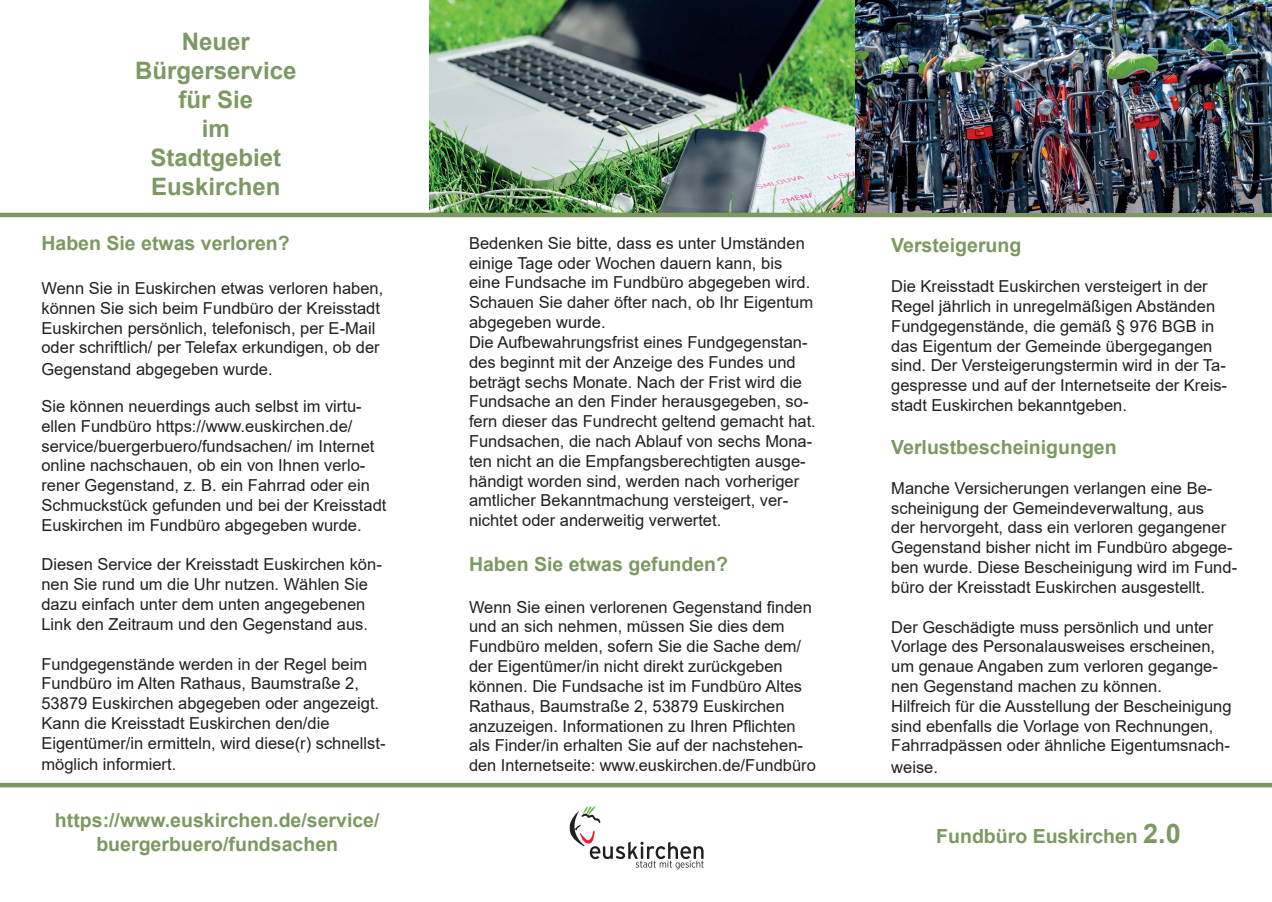
<style>
.page{position:relative;width:1272px;height:902px;background:#fff}
.page>*{position:absolute;margin:0;border:0;box-sizing:border-box;transform-origin:0 0}
.t1{font:700 24px/28.8px "Arial";color:#7b9961;text-align:center}
.t2{font:700 19.5px/23.4px "Arial";color:#7b9961;text-align:center}
.t3{font:16.5px/19.8px "Arial";color:#231f20}
.s1{font-size:27px}
</style>
<div class="page">
<div style="left:0;top:782px;width:1271px;height:5px;background:#7b9961"></div>
<img style="left:429px;top:0;width:842px;height:213px">
<svg style="left:569px;top:805px;width:134px;height:64px"></svg>
<hr style="left:0;top:213px;width:1271px;height:4px;background:#7b9961">
<h1 class="t1" style="left:135px;top:28px;width:163px">Neuer<br>Bürgerservice für Sie<br>im<br>Stadtgebiet<br>Euskirchen</h1>
<p class="t2" style="left:41px;top:232px;width:250px">Haben Sie etwas verloren?</p>
<p class="t3" style="left:41px;top:278px;width:343px">Wenn Sie in Euskirchen etwas verloren haben, können Sie sich beim Fundbüro der Kreisstadt Euskirchen persönlich, telefonisch, per E-Mail oder schriftlich/ per Telefax erkundigen, ob der</p>
<p class="t3" style="left:41px;top:359px;width:233px">Gegenstand abgegeben wurde.</p>
<p class="t3" style="left:41px;top:396px;width:346px">Sie können neuerdings auch selbst im virtu&shy;ellen Fundbüro https://www.euskirchen.de/ service/buergerbuero/fundsachen/ im Internet online nachschauen, ob ein von Ihnen verlo&shy;rener Gegenstand, z. B. ein Fahrrad oder ein Schmuckstück gefunden und bei der Kreisstadt Euskirchen im Fundbüro abgegeben wurde.</p>
<p class="t3" style="left:41px;top:554px;width:342px">Diesen Service der Kreisstadt Euskirchen kön&shy;nen Sie rund um die Uhr nutzen. Wählen Sie dazu einfach unter dem unten angegebenen Link den Zeitraum und den Gegenstand aus.</p>
<p class="t3" style="left:41px;top:653px;width:345px">Fundgegenstände werden in der Regel beim Fundbüro im Alten Rathaus, Baumstraße 2, 53879 Euskirchen abgegeben oder angezeigt.<br>Kann die Kreisstadt Euskirchen den/die Eigentümer/in ermitteln, wird diese(r) schnellst-</p>
<p class="t3" style="left:41px;top:754px;width:136px">möglich informiert.</p>
<p class="t2" style="left:55px;top:808px;width:326px">https://www.euskirchen.de/service/ buergerbuero/fundsachen</p>
<p class="t3" style="left:469px;top:233px;width:348px">Bedenken Sie bitte, dass es unter Umständen einige Tage oder Wochen dauern kann, bis eine Fundsache im Fundbüro abgegeben wird.<br>Schauen Sie daher öfter nach, ob Ihr Eigentum abgegeben wurde.<br>Die Aufbewahrungsfrist eines Fundgegenstan&shy;des beginnt mit der Anzeige des Fundes und beträgt sechs Monate. Nach der Frist wird die Fundsache an den Finder herausgegeben, so&shy;fern dieser das Fundrecht geltend gemacht hat.<br>Fundsachen, die nach Ablauf von sechs Mona&shy;ten nicht an die Empfangsberechtigten ausge&shy;händigt worden sind, werden nach vorheriger amtlicher Bekanntmachung versteigert, ver&shy;nichtet oder anderweitig verwertet.</p>
<p class="t2" style="left:469px;top:553px;width:260px">Haben Sie etwas gefunden?</p>
<p class="t3" style="left:469px;top:596px;width:348px">Wenn Sie einen verlorenen Gegenstand finden und an sich nehmen, müssen Sie dies dem Fundbüro melden, sofern Sie die Sache dem/ der Eigentümer/in nicht direkt zurückgeben können. Die Fundsache ist im Fundbüro Altes Rathaus, Baumstraße 2, 53879 Euskirchen anzuzeigen. Informationen zu Ihren Pflichten als Finder/in erhalten Sie auf der nachstehen&shy;den Internetseite: www.euskirchen.de/Fundbüro</p>
<p class="t2" style="left:891px;top:234px;width:132px">Versteigerung</p>
<p class="t3" style="left:891px;top:276px;width:337px">Die Kreisstadt Euskirchen versteigert in der Regel jährlich in unregelmäßigen Abständen Fundgegenstände, die gemäß § 976 BGB in das Eigentum der Gemeinde übergegangen sind. Der Versteigerungstermin wird in der Ta&shy;gespresse und auf der Internetseite der Kreis&shy;stadt Euskirchen bekanntgeben.</p>
<p class="t2" style="left:891px;top:436px;width:227px">Verlustbescheinigungen</p>
<p class="t3" style="left:891px;top:478px;width:347px">Manche Versicherungen verlangen eine Be&shy;scheinigung der Gemeindeverwaltung, aus<br>der hervorgeht, dass ein verloren gegangener Gegenstand bisher nicht im Fundbüro abgege&shy;ben wurde. Diese Bescheinigung wird im Fund&shy;büro der Kreisstadt Euskirchen ausgestellt.</p>
<p class="t3" style="left:891px;top:616px;width:342px">Der Geschädigte muss persönlich und unter Vorlage des Personalausweises erscheinen, um genaue Angaben zum verloren gegange&shy;nen Gegenstand machen zu können.<br>Hilfreich für die Ausstellung der Bescheinigung sind ebenfalls die Vorlage von Rechnungen, Fahrradpässen oder ähnliche Eigentumsnach-</p>
<p class="t3" style="left:891px;top:757px;width:48px">weise.</p>
<p class="t2" style="left:936px;top:824px;width:246px">Fundbüro Euskirchen <span class="s1">2.0</span></p>
</div>
